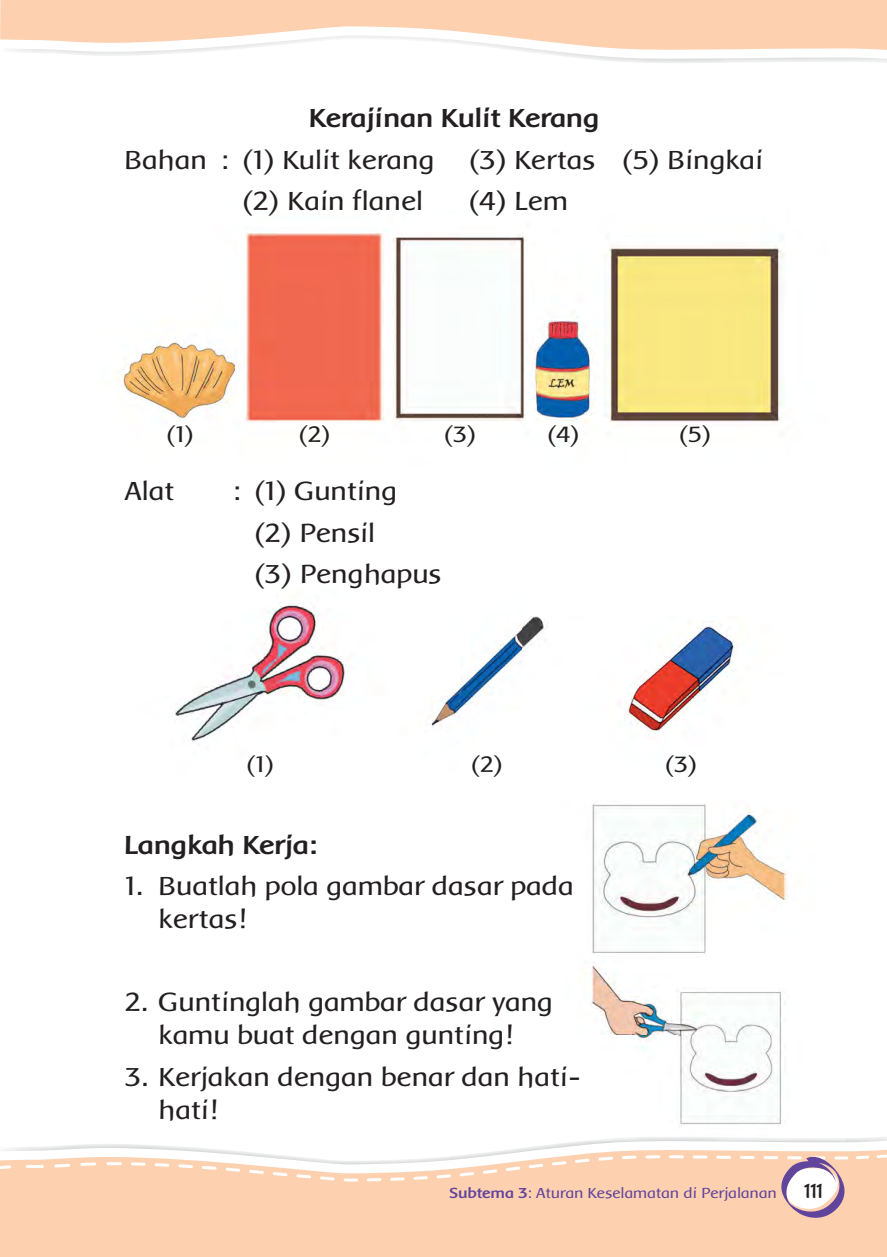
<style>
.page{position:relative;width:887px;height:1257px;background:#fff}
.page>*{position:absolute;margin:0;border:0;box-sizing:border-box;transform-origin:0 0}
.t1{font:27px/33px "Baar Metanoia";color:#231f20}
.t2{font:700 27px "Baar Metanoia";color:#231f20}
.t3{font:23.1px "Baar Metanoia";color:#231f20}
.t4{font:21px "Playtime With Hot Toddies";color:#231f20}
.t5{font:15px "Baar Metanoia";color:#61449b}
.s1{font-weight:700}
</style>
<div class="page">
<img style="left:118px;top:233px;width:669px;height:893px">
<svg style="left:61px;top:53px;width:825px;height:9px"></svg>
<svg style="left:0;top:0;width:886px;height:53px;fill:#fdd1b0"></svg>
<svg style="left:48px;top:1138px;width:838px;height:9px"></svg>
<svg style="left:0;top:1147px;width:886px;height:110px;background:#fcd5b8"></svg>
<svg style="left:0;top:1164px;width:13px;height:7px"></svg>
<svg style="left:24px;top:1163px;width:21px;height:6px"></svg>
<svg style="left:52px;top:1161px;width:71px;height:8px"></svg>
<svg style="left:129px;top:1153px;width:757px;height:66px;background:#f9d5bc"></svg>
<p class="t2" style="left:309px;top:107px;width:291px">Kerajinan Kulit Kerang</p>
<p class="t1" style="left:125px;top:145px;width:311px">Bahan : (1) Kulit kerang</p>
<p class="t1" style="left:468px;top:145px;width:296px">(3) Kertas (5) Bingkai</p>
<p class="t1" style="left:242px;top:186px;width:183px">(2) Kain flanel</p>
<p class="t1" style="left:468px;top:186px;width:101px">(4) Lem</p>
<p class="t3" style="left:166px;top:426px;width:30px">(1)</p>
<p class="t3" style="left:298px;top:426px;width:34px">(2)</p>
<p class="t3" style="left:444px;top:426px;width:34px">(3)</p>
<p class="t3" style="left:547px;top:426px;width:34px">(4)</p>
<p class="t3" style="left:678px;top:426px;width:34px">(5)</p>
<p class="t1" style="left:125px;top:476px;width:51px">Alat</p>
<p class="t1" style="left:254px;top:472px;width:189px;line-height:41.5px;text-indent:-21px">: (1) Gunting (2) Pensil<br>(3) Penghapus</p>
<p class="t3" style="left:246px;top:755px;width:30px">(1)</p>
<p class="t3" style="left:471px;top:755px;width:34px">(2)</p>
<p class="t3" style="left:665px;top:755px;width:34px">(3)</p>
<p class="t2" style="left:125px;top:834px;width:193px">Langkah Kerja:</p>
<p class="t1" style="left:159px;top:872px;width:417px;text-indent:-34px">1. Buatlah pola gambar dasar pada kertas!</p>
<p class="t1" style="left:125px;top:988px;width:430px;text-align:center">2. Guntinglah gambar dasar yang kamu buat dengan gunting!</p>
<p class="t1" style="left:159px;top:1062px;width:423px;text-indent:-34px">3. Kerjakan dengan benar dan hati&shy;hati!</p>
<p class="t5" style="left:450px;top:1187px;width:328px"><span class="s1">Subtema 3</span>: Aturan Keselamatan di Perjalanan</p>
<p class="t4" style="left:803px;top:1179px;width:20px">111</p>
</div>
